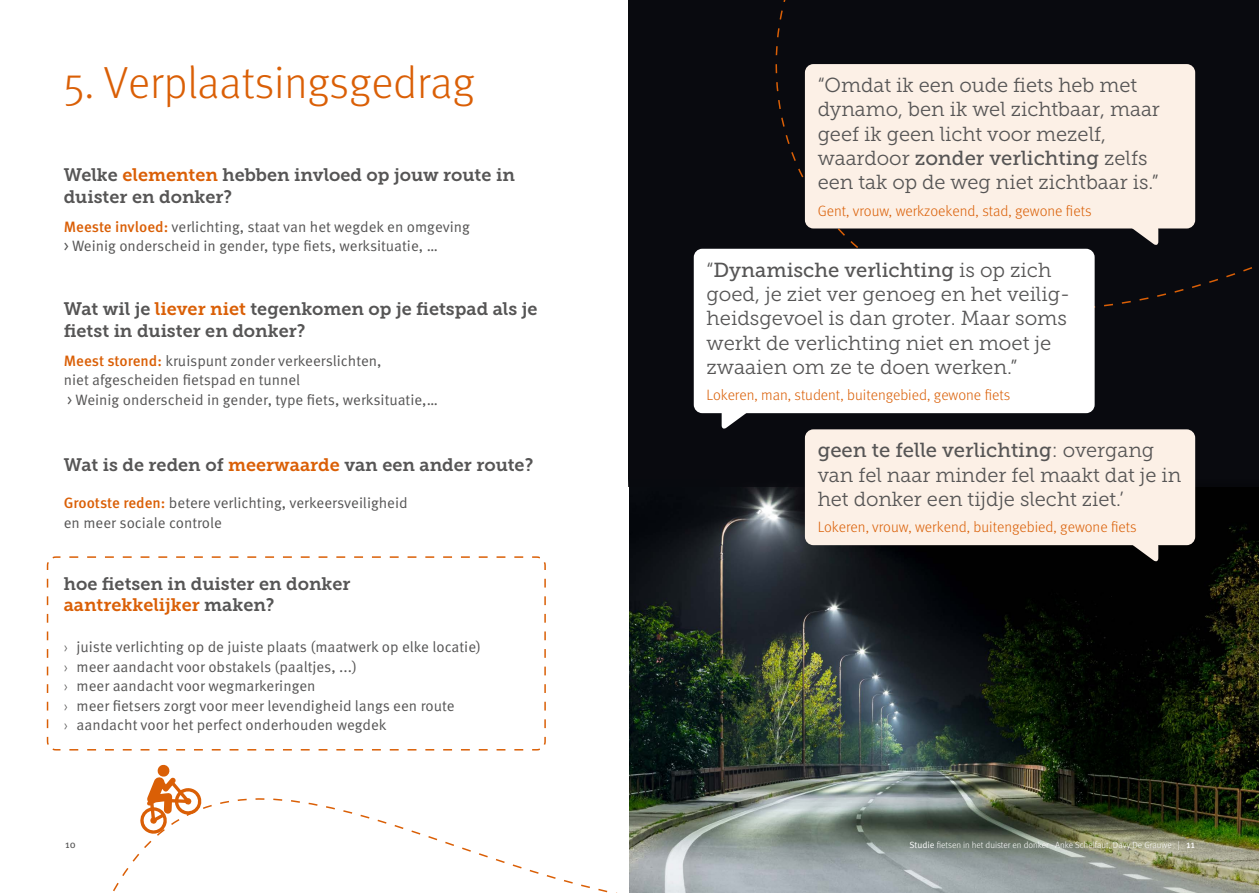
<style>
.page{position:relative;width:1259px;height:893px;background:#fff}
.page>*{position:absolute;margin:0;border:0;box-sizing:border-box;transform-origin:0 0}
.t1{font:300 45px "Meta Pro";color:#da5f06}
.t2{font:20.25px/24.3px "Museo Slab 300";color:#565555}
.t3{font:20.25px "Museo Slab 500";color:#565555}
.t4{font:18px/21.6px "Museo Slab 700";color:#565555}
.t5{font:15px/19.5px "Meta Pro Norm";color:#565555}
.t6{font:300 15px "Meta Pro";color:#da5f06}
.t7{font:10.5px "Meta Pro";color:#565555}
.t8{font:300 9px "Meta Pro";color:#fff}
.s1{color:#da5f06}
.s2{font-family:"Meta Pro";font-weight:500;color:#da5f06}
.s3{font-family:"Meta Pro";font-weight:300}
.s4{font-family:"Museo Slab 300"}
.s5{font-family:"Meta Pro Norm";font-weight:400}
.s6{font-weight:400;font-size:10.5px}
</style>
<div class="page">
<img style="left:629px;top:487px;width:630px;height:406px">
<div style="left:629px;top:0;width:630px;height:487px;background:#090a0f"></div>
<svg style="left:693px;top:0;width:560px;height:476px"></svg>
<div style="left:805px;top:64px;width:390px;height:164px;background:#fcf0e6;border-radius:9px"></div>
<div style="left:805px;top:429px;width:390px;height:116px;background:#fcf0e6;border-radius:9px"></div>
<div style="left:694px;top:249px;width:400px;height:164px;background:#fff;border-radius:9px"></div>
<svg style="left:1128px;top:228px;width:30px;height:18px"></svg>
<svg style="left:1128px;top:545px;width:30px;height:17px"></svg>
<svg style="left:721px;top:413px;width:30px;height:17px"></svg>
<svg style="left:113px;top:648px;width:637px;height:245px"></svg>
<svg style="left:140px;top:764px;width:62px;height:73px"></svg>
<svg style="left:46px;top:556px;width:500px;height:195px"></svg>
<h1 class="t1" style="left:64px;top:50px;width:412px">5. Verplaatsingsgedrag</h1>
<p class="t4" style="left:64px;top:165px;width:452px">Welke <span class="s1">elementen</span> hebben invloed op jouw route in duister en donker?</p>
<p class="t5" style="left:64px;top:216px;width:407px"><span class="s2">Meeste invloed:</span> verlichting, staat van het wegdek en omgeving &gt; Weinig onderscheid in gender, type fiets, werksituatie, …</p>
<p class="t4" style="left:64px;top:298px;width:475px">Wat wil je <span class="s1">liever niet</span> tegenkomen op je fietspad als je fietst in duister en donker?</p>
<p class="t5" style="left:64px;top:350px;width:375px"><span class="s2">Meest storend:</span> kruispunt zonder verkeerslichten,<br>niet afgescheiden fietspad en tunnel<br>&gt; Weinig onderscheid in gender, type fiets, werksituatie,…</p>
<p class="t4" style="left:64px;top:454px;width:471px">Wat is de reden of <span class="s1">meerwaarde</span> van een ander route?</p>
<p class="t5" style="left:64px;top:492px;width:345px"><span class="s2">Grootste reden:</span> betere verlichting, verkeersveiligheid en meer sociale controle</p>
<p class="t4" style="left:64px;top:573px;width:288px">hoe fietsen in duister en donker <span class="s1">aantrekkelijker</span> maken?</p>
<p class="t5" style="left:64px;top:636px;width:419px"><span class="s3">›</span> juiste verlichting op de juiste plaats (maatwerk op elke locatie) <span class="s3">›</span> meer aandacht voor obstakels (paaltjes, ...)<br><span class="s3">›</span> meer aandacht voor wegmarkeringen<br><span class="s3">›</span> meer fietsers zorgt voor meer levendigheid langs een route<br><span class="s3">›</span> aandacht voor het perfect onderhouden wegdek</p>
<p class="t7" style="left:65px;top:836px;width:12px">10</p>
<h2 class="t2" style="left:817px;top:73px;width:344px">“Omdat ik een oude fiets heb met dynamo, ben ik wel zichtbaar, maar geef ik geen licht voor mezelf,</h2>
<h2 class="t3" style="left:817px;top:147px;width:331px"><span class="s4">waardoor</span> zonder verlichting <span class="s4">zelfs</span></h2>
<h2 class="t2" style="left:817px;top:170px;width:342px">een tak op de weg niet zichtbaar is.”</h2>
<p class="t6" style="left:817px;top:200px;width:275px">Gent, vrouw, werkzoekend, stad, gewone fiets</p>
<h2 class="t3" style="left:706px;top:258px;width:346px"><span class="s4">“</span>Dynamische verlichting <span class="s4">is op zich</span></h2>
<h2 class="t2" style="left:706px;top:282px;width:365px">goed, je ziet ver genoeg en het veilig&shy;heidsgevoel is dan groter. Maar soms werkt de verlichting niet en moet je zwaaien om ze te doen werken.”</h2>
<p class="t6" style="left:706px;top:384px;width:305px">Lokeren, man, student, buitengebied, gewone fiets</p>
<h2 class="t3" style="left:817px;top:439px;width:338px">geen te felle verlichting<span class="s4">: overgang</span></h2>
<h2 class="t2" style="left:817px;top:463px;width:365px">van fel naar minder fel maakt dat je in het donker een tijdje slecht ziet.’</h2>
<p class="t6" style="left:817px;top:516px;width:320px">Lokeren, vrouw, werkend, buitengebied, gewone fiets</p>
<p class="t8" style="left:909px;top:838px;width:287px"><span class="s5">Studie</span> fietsen in het duister en donker · Anke Schelfaut, Davy De Grauwe | <span class="s6">11</span></p>
</div>
